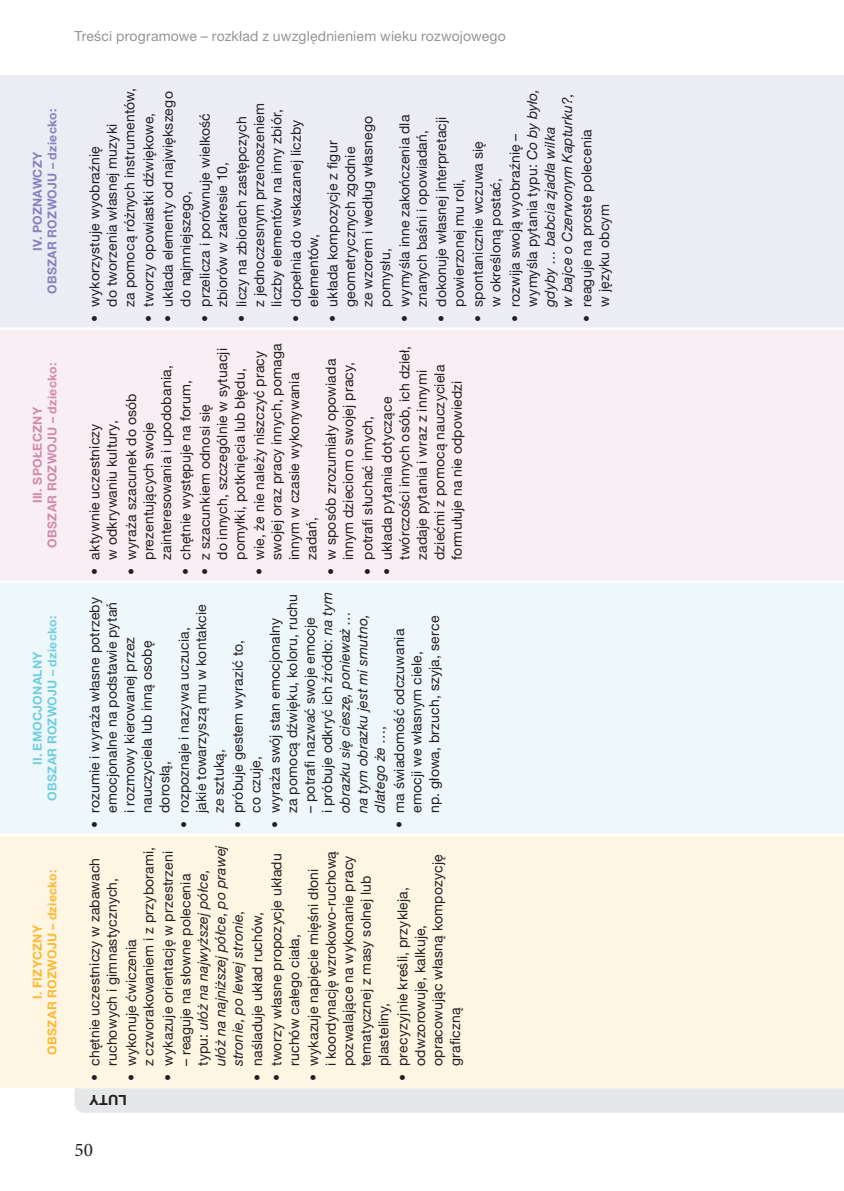
<style>
.page{position:relative;width:844px;height:1191px;background:#fff}
.page>*{position:absolute;margin:0;border:0;box-sizing:border-box;transform-origin:0 0}
.t1{font:19.25px "Minion Pro";color:#231f20}
.t2{font:14px/17.5px "Helvetica Neue LT Pro";letter-spacing:.015em;color:#231f20}
.t3{font:italic 14px/17.5px "Helvetica Neue LT Pro";letter-spacing:.015em;color:#231f20}
.t4{font:14px "Helvetica Neue LT Pro";letter-spacing:.01em;color:#939598}
.t5{font:700 14px "Helvetica Neue LT Pro";color:#231f20}
.t6{font:700 12.25px/14.7px "Helvetica Neue LT Pro";letter-spacing:.025em;color:#71cee1;text-align:center}
.t7{font:700 12.25px/14.7px "Helvetica Neue LT Pro";letter-spacing:.025em;color:#d388ac;text-align:center}
.t8{font:700 12.25px/14.7px "Helvetica Neue LT Pro";letter-spacing:.025em;color:#8781bd;text-align:center}
.t9{font:700 12.25px/14.7px "Helvetica Neue LT Pro";letter-spacing:.025em;color:#fdb931;text-align:center}
.s1{font-style:normal}
</style>
<div class="page">
<div style="left:74px;top:1088px;width:769px;height:24px;background:#e6e7e9"></div>
<div style="left:0;top:836px;width:843px;height:252px;background:#fef5e3"></div>
<div style="left:0;top:583px;width:843px;height:250px;background:#eef8fb"></div>
<div style="left:0;top:329px;width:74px;height:253px;background:#f8eef3"></div>
<div style="left:0;top:76px;width:74px;height:253px;background:#ececf5"></div>
<div style="left:74px;top:329px;width:769px;height:253px;background:#f8eef3"></div>
<div style="left:74px;top:76px;width:769px;height:253px;background:#ececf5"></div>
<hr style="left:74px;top:580px;width:769px;height:3px;background:#fff">
<hr style="left:74px;top:327px;width:769px;height:3px;background:#fff">
<hr style="left:0;top:580px;width:74px;height:3px;background:#fff">
<hr style="left:0;top:327px;width:74px;height:3px;background:#fff">
<hr style="left:843px;top:835px;width:1px;height:253px;background:#fef5e3">
<hr style="left:843px;top:582px;width:1px;height:253px;background:#eef8fb">
<hr style="left:843px;top:329px;width:1px;height:253px;background:#f8eef3">
<hr style="left:843px;top:76px;width:1px;height:253px;background:#ececf5">
<p class="t4" style="left:74px;top:28px;width:433px">Treści programowe – rozkład z uwzględnieniem wieku rozwojowego</p>
<p class="t8" style="left:30px;top:294px;width:186px;rotate:-90deg">Iv. poznawczy<br>obszar rozwoj u – dziecko:</p>
<p class="t7" style="left:30px;top:548px;width:186px;rotate:-90deg">Iii. społeczny<br>obszar rozwoj u – dziecko:</p>
<p class="t6" style="left:30px;top:801px;width:186px;rotate:-90deg">Ii. emocjonalny<br>obszar rozwoj u – dziecko:</p>
<p class="t9" style="left:30px;top:1054px;width:186px;rotate:-90deg">I. Fizyczny<br>obszar rozwoj u – dziecko:</p>
<p class="t2" style="left:85px;top:307px;width:220px;text-indent:-15px;rotate:-90deg">• wykorzystuje wyobraźnię<br>do tworzenia własnej muzyki<br>za pomocą różnych instrumentów,</p>
<p class="t3" style="left:505px;top:307px;width:220px;text-indent:-15px;rotate:-90deg"><span class="s1">• rozwija swoją wyobraźnię – wymyśla pytania typu:</span> Co by było, gdyby … babcia zjadła wilka<br>w bajce o Czerwonym Kapturku?<span class="s1">,</span></p>
<p class="t2" style="left:159px;top:307px;width:217px;text-indent:-15px;rotate:-90deg">• układa elementy od największego do najmniejszego,</p>
<p class="t2" style="left:196px;top:307px;width:195px;text-indent:-15px;rotate:-90deg">• przelicza i porównuje wielkość zbiorów w zakresie 10,</p>
<p class="t2" style="left:232px;top:307px;width:205px;text-indent:-15px;rotate:-90deg">• liczy na zbiorach zastępczych<br>z jednoczesnym przenoszeniem liczby elementów na inny zbiór,</p>
<p class="t2" style="left:140px;top:322px;width:210px;rotate:-90deg">• tworzy opowiastki dźwiękowe,</p>
<p class="t2" style="left:287px;top:307px;width:188px;text-indent:-15px;rotate:-90deg">• dopełnia do wskazanej liczby elementów,</p>
<p class="t2" style="left:323px;top:307px;width:193px;text-indent:-15px;rotate:-90deg">• układa kompozycje z figur geometrycznych zgodnie<br>ze wzorem i według własnego pomysłu,</p>
<p class="t2" style="left:395px;top:322px;width:208px;text-align:center;rotate:-90deg">• wymyśla inne zakończenia dla znanych baśni i opowiadań,</p>
<p class="t2" style="left:432px;top:307px;width:192px;text-indent:-15px;rotate:-90deg">• dokonuje własnej interpretacji powierzonej mu roli,</p>
<p class="t2" style="left:577px;top:307px;width:179px;text-indent:-15px;rotate:-90deg">• reaguje na proste polecenia w języku obcym</p>
<p class="t2" style="left:469px;top:307px;width:167px;text-indent:-15px;rotate:-90deg">• spontanicznie wczuwa się w określoną postać,</p>
<p class="t2" style="left:196px;top:560px;width:213px;text-indent:-15px;rotate:-90deg">• z szacunkiem odnosi się<br>do innych, szczególnie w sytuacji pomyłki, potknięcia lub błędu,</p>
<p class="t2" style="left:250px;top:560px;width:218px;text-indent:-15px;rotate:-90deg">• wie, że nie należy niszczyć pracy swojej oraz pracy innych, pomaga innym w czasie wykonywania zadań,</p>
<p class="t2" style="left:378px;top:560px;width:216px;text-indent:-15px;rotate:-90deg">• układa pytania dotyczące twórczości innych osób, ich dzieł, zadaje pytania i wraz z innymi dziećmi z pomocą nauczyciela formułuje na nie odpowiedzi</p>
<p class="t2" style="left:322px;top:575px;width:217px;text-align:right;rotate:-90deg">• w sposób zrozumiały opowiada innym dzieciom o swojej pracy,</p>
<p class="t2" style="left:122px;top:560px;width:196px;text-indent:-15px;rotate:-90deg">• wyraża szacunek do osób prezentujących swoje zainteresowania i upodobania,</p>
<p class="t2" style="left:176px;top:575px;width:196px;rotate:-90deg">• chętnie występuje na forum,</p>
<p class="t2" style="left:358px;top:575px;width:160px;rotate:-90deg">• potrafi słuchać innych,</p>
<p class="t2" style="left:85px;top:575px;width:156px;text-align:right;rotate:-90deg">• aktywnie uczestniczy w odkrywaniu kultury,</p>
<p class="t2" style="left:266px;top:813px;width:220px;text-indent:-15px;rotate:-90deg">• wyraża swój stan emocjonalny<br>za pomocą dźwięku, koloru, ruchu</p>
<p class="t3" style="left:301px;top:813px;width:222px;rotate:-90deg"><span class="s1">– potrafi nazwać swoje emocje<br>i próbuje odkryć ich źródło:</span> na tym obrazku się cieszę, ponieważ … na tym obrazku jest mi smutno, dlatego że …<span class="s1">,</span></p>
<p class="t2" style="left:85px;top:813px;width:217px;text-indent:-15px;rotate:-90deg">• rozumie i wyraża własne potrzeby emocjonalne na podstawie pytań i rozmowy kierowanej przez nauczyciela lub inną osobę dorosłą,</p>
<p class="t2" style="left:175px;top:813px;width:210px;text-indent:-15px;rotate:-90deg">• rozpoznaje i nazywa uczucia, jakie towarzyszą mu w kontakcie ze sztuką,</p>
<p class="t2" style="left:390px;top:813px;width:199px;text-indent:-15px;rotate:-90deg">• ma świadomość odczuwania emocji we własnym ciele,<br>np. głowa, brzuch, szyja, serce</p>
<p class="t2" style="left:229px;top:813px;width:174px;text-indent:-15px;rotate:-90deg">• próbuje gestem wyrazić to, co czuje,</p>
<p class="t2" style="left:85px;top:1081px;width:225px;text-align:center;rotate:-90deg">• chętnie uczestniczy w zabawach ruchowych i gimnastycznych,</p>
<p class="t2" style="left:122px;top:1066px;width:221px;text-indent:-15px;rotate:-90deg">• wykonuje ćwiczenia<br>z czworakowaniem i z przyborami,</p>
<p class="t2" style="left:159px;top:1081px;width:231px;rotate:-90deg">• wykazuje orientację w przestrzeni</p>
<p class="t3" style="left:176px;top:1066px;width:224px;rotate:-90deg"><span class="s1">– reaguje na słowne polecenia typu:</span> ułóż na najwyższej półce, ułóż na najniższej półce, po prawej stronie, po lewej stronie<span class="s1">,</span></p>
<p class="t2" style="left:267px;top:1066px;width:214px;text-indent:-15px;rotate:-90deg">• tworzy własne propozycje układu ruchów całego ciała,</p>
<p class="t2" style="left:304px;top:1066px;width:216px;text-indent:-15px;rotate:-90deg">• wykazuje napięcie mięśni dłoni<br>i koordynację wzrokowo-ruchową pozwalające na wykonanie pracy tematycznej z masy solnej lub plasteliny,</p>
<p class="t2" style="left:393px;top:1066px;width:213px;text-indent:-15px;rotate:-90deg">• precyzyjnie kreśli, przykleja, odwzorowuje, kalkuje, opracowując własną kompozycję graficzną</p>
<p class="t2" style="left:248px;top:1081px;width:171px;rotate:-90deg">• naśladuje układ ruchów,</p>
<p class="t5" style="left:127px;top:1109px;width:39px;rotate:-180deg">UL TY</p>
<h1 class="t1" style="left:74px;top:1136px;width:20px">50</h1>
</div>
